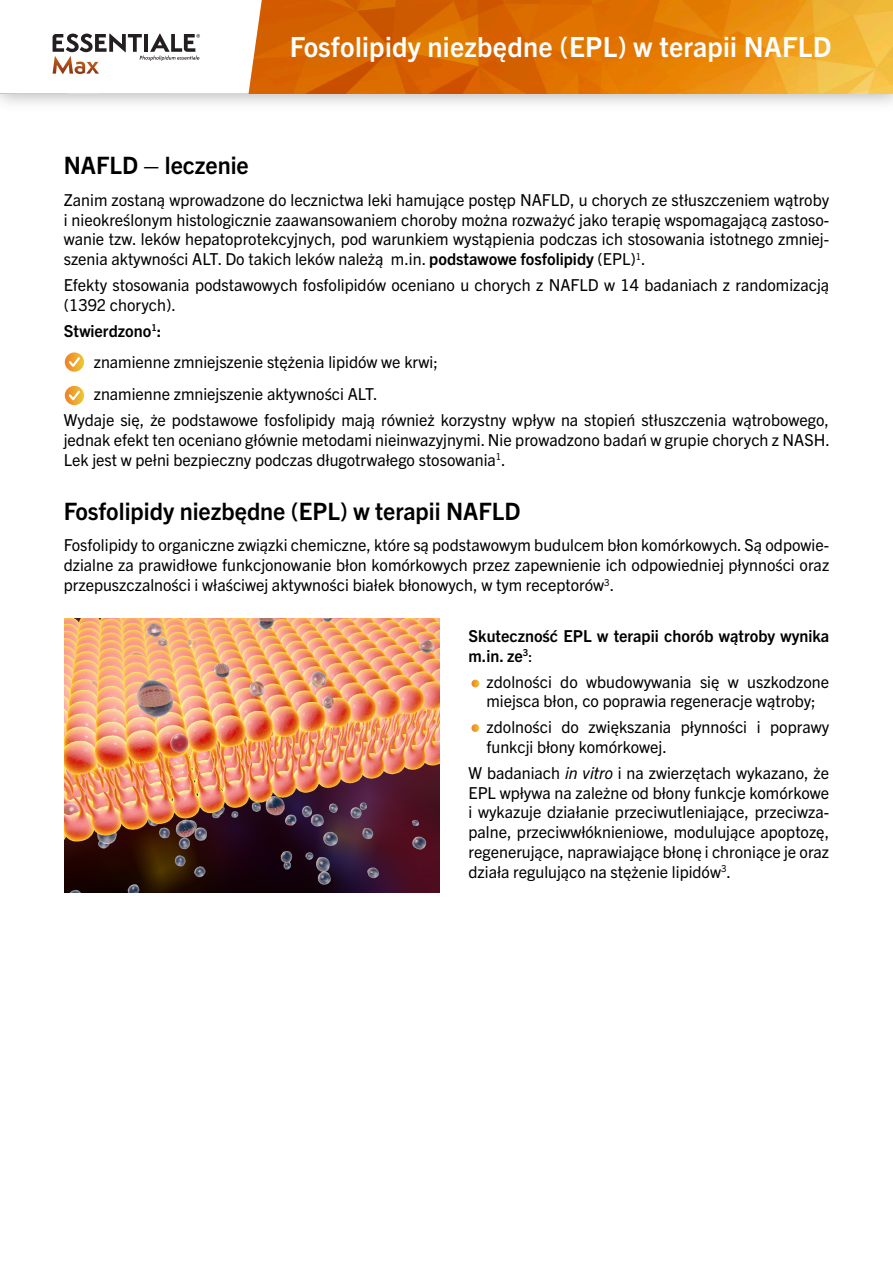
<style>
.page{position:relative;width:893px;height:1263px;background:#fff}
.page>*{position:absolute;margin:0;border:0;box-sizing:border-box;transform-origin:0 0}
.t1{font:700 27.75px "Trade Gothic Next LT Pro";letter-spacing:.01em;color:#fff}
.t2{font:700 24px "Trade Gothic Next LT Pro";color:#000}
.t3{font:16.5px/19.8px "Trade Gothic Next LT Pro";color:#000;text-align:justify}
.t4{font:700 16.5px/19.8px "Trade Gothic Next LT Pro";color:#000}
.s1{font-weight:700}
.s2{font-weight:400}
.s3{font-style:italic}
</style>
<div class="page">
<img style="left:262px;top:0;width:631px;height:94px">
<svg style="left:0;top:0;width:262px;height:94px"></svg>
<svg style="left:65px;top:352px;width:19px;height:20px"></svg>
<svg style="left:67px;top:355px;width:15px;height:14px"></svg>
<svg style="left:65px;top:386px;width:19px;height:19px"></svg>
<svg style="left:67px;top:389px;width:15px;height:14px"></svg>
<img style="left:65px;top:618px;width:375px;height:275px">
<svg style="left:471px;top:680px;width:8px;height:7px"></svg>
<svg style="left:471px;top:724px;width:8px;height:8px"></svg>
<h1 class="t1" style="left:290px;top:28px;width:543px">Fosfolipidy niezbędne (EPL) w terapii NAFLD</h1>
<h2 class="t2" style="left:64px;top:149px;width:187px">NAFLD – leczenie</h2>
<p class="t3" style="left:64px;top:189px;width:767px">Zanim zostaną wprowadzone do lecznictwa leki hamujące postęp NAFLD, u chorych ze stłuszczeniem wątroby i nieokreślonym histologicznie zaawansowaniem choroby można rozważyć jako terapię wspomagającą zastoso&shy;wanie tzw. leków hepatoprotekcyjnych, pod warunkiem wystąpienia podczas ich stosowania istotnego zmniej&shy;szenia aktywności ALT. Do takich leków należą m.in. <span class="s1">podstawowe fosfolipidy</span> (EPL)<sup>1</sup>.</p>
<p class="t3" style="left:64px;top:274px;width:767px">Efekty stosowania podstawowych fosfolipidów oceniano u chorych z NAFLD w 14 badaniach z randomizacją (1392 chorych).</p>
<p class="t3" style="left:94px;top:314px;width:346px;line-height:31.8px;text-align:left;text-indent:-30px"><span class="s1">Stwierdzono</span><sup>1</sup><span class="s1">:<br></span>znamienne zmniejszenie stężenia lipidów we krwi; znamienne zmniejszenie aktywności ALT.</p>
<p class="t3" style="left:64px;top:409px;width:768px">Wydaje się, że podstawowe fosfolipidy mają również korzystny wpływ na stopień stłuszczenia wątrobowego, jednak efekt ten oceniano głównie metodami nieinwazyjnymi. Nie prowadzono badań w grupie chorych z NASH.<br>Lek jest w pełni bezpieczny podczas długotrwałego stosowania<sup>1</sup>.</p>
<h2 class="t2" style="left:64px;top:494px;width:458px">Fosfolipidy niezbędne (EPL) w terapii NAFLD</h2>
<p class="t3" style="left:64px;top:534px;width:767px">Fosfolipidy to organiczne związki chemiczne, które są podstawowym budulcem błon komórkowych. Są odpowie&shy;dzialne za prawidłowe funkcjonowanie błon komórkowych przez zapewnienie ich odpowiedniej płynności oraz przepuszczalności i właściwej aktywności białek błonowych, w tym receptorów<sup>3</sup>.</p>
<p class="t4" style="left:469px;top:625px;width:362px">Skuteczność EPL w terapii chorób wątroby wynika m.in. ze<sup>3</sup><span class="s2">:</span></p>
<p class="t3" style="left:487px;top:671px;width:344px">zdolności do wbudowywania się w uszkodzone miejsca błon, co poprawia regeneracje wątroby;</p>
<p class="t3" style="left:487px;top:716px;width:344px">zdolności do zwiększania płynności i poprawy funkcji błony komórkowej.</p>
<p class="t3" style="left:469px;top:762px;width:362px">W badaniach <span class="s3">in vitro</span> i na zwierzętach wykazano, że EPL wpływa na zależne od błony funkcje komórkowe i wykazuje działanie przeciwutleniające, przeciwza&shy;palne, przeciwwłóknieniowe, modulujące apoptozę, regenerujące, naprawiające błonę i chroniące je oraz działa regulująco na stężenie lipidów<sup>3</sup>.</p>
</div>
